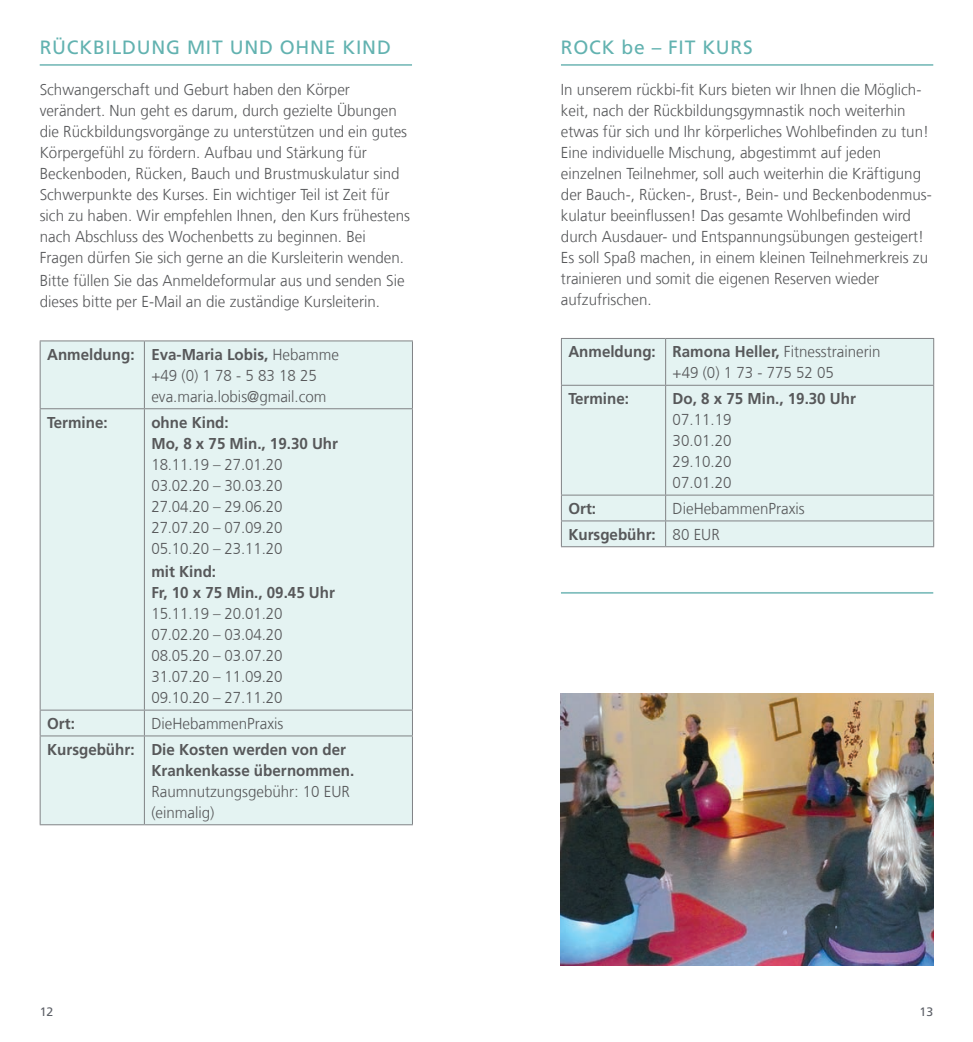
<style>
.page{position:relative;width:973px;height:1042px;background:#fff}
.page>*{position:absolute;margin:0;border:0;box-sizing:border-box;transform-origin:0 0}
.t1{font:19.25px "Frutiger LT Com";letter-spacing:.04em;color:#62b2b0}
.t2{font:300 15.75px/21px "Frutiger LT Com";color:#57585a;scale:.96 1}
.t3{font:700 15.75px/21px "Frutiger LT Com";color:#57585a;scale:.96 1}
.t4{font:12.25px "Frutiger LT Com";color:#5d6067}
.s1{font-weight:700}
</style>
<div class="page">
<hr style="left:40px;top:64px;width:372px;height:2px;background:#82bfbe">
<div style="left:41px;top:341px;width:371px;height:483px;background:#e4f3f2"></div>
<hr style="left:40px;top:340px;width:104px;height:1px;background:#808285">
<hr style="left:40px;top:341px;width:1px;height:67px;background:#808285">
<hr style="left:144px;top:340px;width:269px;height:1px;background:#808285">
<hr style="left:144px;top:341px;width:1px;height:67px;background:#808285">
<hr style="left:412px;top:341px;width:1px;height:67px;background:#808285">
<hr style="left:40px;top:408px;width:104px;height:1px;background:#808285">
<hr style="left:40px;top:409px;width:1px;height:301px;background:#808285">
<hr style="left:144px;top:408px;width:269px;height:1px;background:#808285">
<hr style="left:144px;top:409px;width:1px;height:301px;background:#808285">
<hr style="left:412px;top:409px;width:1px;height:301px;background:#808285">
<svg style="left:40px;top:711px;width:1px;height:24px"></svg>
<svg style="left:144px;top:711px;width:1px;height:24px"></svg>
<svg style="left:412px;top:711px;width:1px;height:24px"></svg>
<hr style="left:40px;top:735px;width:104px;height:1px;background:#808285">
<hr style="left:40px;top:736px;width:1px;height:88px;background:#808285">
<hr style="left:144px;top:735px;width:269px;height:1px;background:#808285">
<hr style="left:144px;top:736px;width:1px;height:88px;background:#808285">
<hr style="left:412px;top:736px;width:1px;height:88px;background:#808285">
<hr style="left:40px;top:824px;width:104px;height:1px;background:#808285">
<hr style="left:144px;top:824px;width:269px;height:1px;background:#808285">
<hr style="left:40px;top:710px;width:104px;height:1px;background:#808285">
<hr style="left:144px;top:710px;width:269px;height:1px;background:#808285">
<hr style="left:561px;top:64px;width:372px;height:2px;background:#82bfbe">
<hr style="left:561px;top:592px;width:372px;height:2px;background:#82bfbe">
<div style="left:562px;top:339px;width:371px;height:207px;background:#e4f3f2"></div>
<hr style="left:561px;top:338px;width:104px;height:1px;background:#808285">
<hr style="left:561px;top:339px;width:1px;height:46px;background:#808285">
<hr style="left:665px;top:338px;width:268px;height:1px;background:#808285">
<hr style="left:665px;top:339px;width:1px;height:46px;background:#808285">
<hr style="left:933px;top:339px;width:1px;height:46px;background:#808285">
<hr style="left:561px;top:385px;width:104px;height:1px;background:#808285">
<hr style="left:561px;top:386px;width:1px;height:109px;background:#808285">
<hr style="left:665px;top:385px;width:268px;height:1px;background:#808285">
<hr style="left:665px;top:386px;width:1px;height:109px;background:#808285">
<hr style="left:933px;top:386px;width:1px;height:109px;background:#808285">
<hr style="left:561px;top:495px;width:104px;height:1px;background:#808285">
<hr style="left:665px;top:495px;width:268px;height:1px;background:#808285">
<hr style="left:561px;top:520px;width:104px;height:1px;background:#808285">
<svg style="left:561px;top:495px;width:1px;height:51px"></svg>
<hr style="left:665px;top:520px;width:268px;height:1px;background:#808285">
<svg style="left:665px;top:495px;width:1px;height:51px"></svg>
<svg style="left:933px;top:495px;width:1px;height:51px"></svg>
<hr style="left:561px;top:546px;width:104px;height:1px;background:#808285">
<hr style="left:665px;top:546px;width:268px;height:1px;background:#808285">
<img style="left:561px;top:693px;width:372px;height:273px">
<p class="t1" style="left:40px;top:36px;width:350px">RÜCKBILDUNG MIT UND OHNE KIND</p>
<p class="t2" style="left:40px;top:79px;width:387px">Schwangerschaft und Geburt haben den Körper verändert. Nun geht es darum, durch gezielte Übungen die Rückbildungsvorgänge zu unterstützen und ein gutes Körpergefühl zu fördern. Aufbau und Stärkung für Beckenboden, Rücken, Bauch und Brustmuskulatur sind Schwerpunkte des Kurses. Ein wichtiger Teil ist Zeit für sich zu haben. Wir empfehlen Ihnen, den Kurs frühestens nach Abschluss des Wochenbetts zu beginnen. Bei Fragen dürfen Sie sich gerne an die Kursleiterin wenden.</p>
<p class="t2" style="left:40px;top:271px;width:381px">Bitte füllen Sie das Anmeldeformular aus und senden Sie dieses bitte per E-Mail an die zuständige Kursleiterin.</p>
<p class="t2" style="left:151px;top:344px;width:197px;text-indent:-104px"><span class="s1">Anmeldung: Eva-Maria Lobis,</span> Hebamme +49 (0) 1 78 - 5 83 18 25 eva.maria.lobis@gmail.com</p>
<p class="t3" style="left:47px;top:412px;width:65px">Termine:</p>
<p class="t3" style="left:151px;top:412px;width:196px">ohne Kind:<br>Mo, 8 x 75 Min., 19.30 Uhr</p>
<p class="t2" style="left:151px;top:454px;width:138px;text-align:justify">18.11.19 – 27.01.20<br>03.02.20 – 30.03.20<br>27.04.20 – 29.06.20<br>27.07.20 – 07.09.20<br>05.10.20 – 23.11.20</p>
<p class="t3" style="left:151px;top:561px;width:193px">mit Kind:<br>Fr, 10 x 75 Min., 09.45 Uhr</p>
<p class="t2" style="left:151px;top:603px;width:138px;text-align:justify">15.11.19 – 20.01.20<br>07.02.20 – 03.04.20<br>08.05.20 – 03.07.20<br>31.07.20 – 11.09.20<br>09.10.20 – 27.11.20</p>
<p class="t3" style="left:47px;top:713px;width:30px">Ort:</p>
<p class="t2" style="left:151px;top:713px;width:139px">DieHebammenPraxis</p>
<p class="t3" style="left:151px;top:739px;width:213px;text-indent:-104px">Kursgebühr: Die Kosten werden von der<br>Krankenkasse übernommen.</p>
<p class="t2" style="left:151px;top:781px;width:208px">Raumnutzungsgebühr: 10 EUR (einmalig)</p>
<p class="t1" style="left:561px;top:36px;width:193px">ROCK BE – FIT KURS</p>
<p class="t2" style="left:561px;top:79px;width:387px">In unserem rückbi-fit Kurs bieten wir Ihnen die Möglich&shy;keit, nach der Rückbildungsgymnastik noch weiterhin etwas für sich und Ihr körperliches Wohlbefinden zu tun!<br>Eine individuelle Mischung, abgestimmt auf jeden einzelnen Teilnehmer, soll auch weiterhin die Kräftigung der Bauch-, Rücken-, Brust-, Bein- und Beckenbodenmus&shy;kulatur beeinflussen! Das gesamte Wohlbefinden wird durch Ausdauer- und Entspannungsübungen gesteigert!<br>Es soll Spaß machen, in einem kleinen Teilnehmerkreis zu trainieren und somit die eigenen Reserven wieder aufzufrischen.</p>
<p class="t2" style="left:672px;top:341px;width:218px;text-indent:-104px"><span class="s1">Anmeldung: Ramona Heller,</span> Fitnesstrainerin +49 (0) 1 73 - 775 52 05</p>
<p class="t3" style="left:568px;top:388px;width:65px">Termine:</p>
<p class="t3" style="left:672px;top:388px;width:192px">Do, 8 x 75 Min., 19.30 Uhr</p>
<p class="t2" style="left:672px;top:409px;width:63px;text-align:justify">07.11.19<br>30.01.20<br>29.10.20<br>07.01.20</p>
<p class="t3" style="left:568px;top:498px;width:30px">Ort:</p>
<p class="t2" style="left:568px;top:496px;width:247px;line-height:25.9px;text-indent:104px">DieHebammenPraxis<br><span class="s1">Kursgebühr:</span> 80 EUR</p>
<p class="t4" style="left:40px;top:1005px;width:15px">12</p>
<p class="t4" style="left:919px;top:1005px;width:15px">13</p>
</div>
